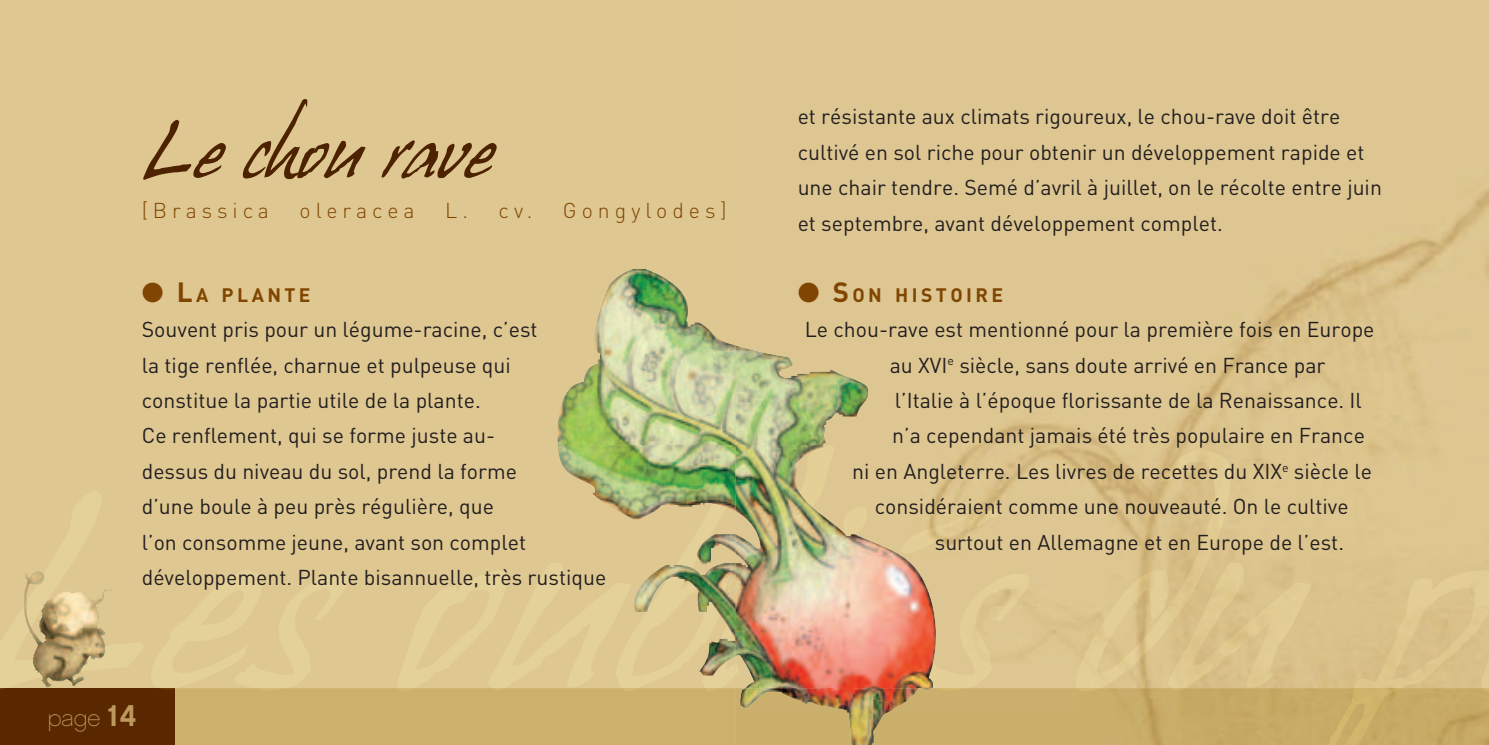
<style>
.page{position:relative;width:1489px;height:745px;background:#fff}
.page>*{position:absolute;margin:0;border:0;box-sizing:border-box;transform-origin:0 0}
.t1{font:70px "Hans Hand";color:#4d2200}
.t2{font:22.5px "Chalet Paris Nineteen Sixty";color:#bc995c}
.t3{font:21.25px/35.5px "DIN";color:#231f20}
.t4{font:300 21.25px "DIN";letter-spacing:.235em;color:#804500}
.t5{font:700 19.25px "DIN";letter-spacing:.18em;color:#804500}
.s1{font-size:27.5px}
.s2{font-family:"Chalet New York Nineteen Sixty";font-size:30px}
</style>
<div class="page">
<div style="left:0;top:0;width:1488px;height:744px;background:#dec791"></div>
<img style="left:942px;top:190px;width:546px;height:416px">
<img style="left:1050px;top:606px;width:431px;height:81px">
<div style="left:0;top:687px;width:735px;height:57px;background:#ccb16c"></div>
<div style="left:0;top:687px;width:175px;height:57px;background:#592800"></div>
<img style="left:24px;top:571px;width:87px;height:116px">
<img style="left:557px;top:269px;width:178px;height:406px">
<img style="left:735px;top:345px;width:133px;height:100px">
<img style="left:735px;top:445px;width:207px;height:242px">
<img style="left:738px;top:687px;width:194px;height:57px">
<p class="t1" style="left:142px;top:112px;width:352px">Le chou rave</p>
<p class="t4" style="left:142px;top:203px;width:129px">[Brassica</p>
<p class="t4" style="left:299px;top:203px;width:117px">oleracea</p>
<p class="t4" style="left:445px;top:203px;width:89px">L. cv.</p>
<p class="t4" style="left:563px;top:203px;width:165px">Gongylodes]</p>
<p class="t5" style="left:142px;top:287px;width:170px">● <span class="s1">L</span>A PLANTE</p>
<p class="t3" style="left:142px;top:314px;width:466px">Souvent pris pour un légume-racine, c’est<br>la tige renflée, charnue et pulpeuse qui<br>constitue la partie utile de la plante.<br>Ce renflement, qui se forme juste au-<br>dessus du niveau du sol, prend la forme<br>d’une boule à peu près régulière, que<br>l’on consomme jeune, avant son complet développement. Plante bisannuelle, très rustique</p>
<p class="t2" style="left:48px;top:708px;width:90px">page <span class="s2">14</span></p>
<p class="t3" style="left:797px;top:101px;width:585px">et résistante aux climats rigoureux, le chou-rave doit être cultivé en sol riche pour obtenir un développement rapide et une chair tendre. Semé d’avril à juillet, on le récolte entre juin et septembre, avant développement complet.</p>
<p class="t5" style="left:797px;top:287px;width:207px">● <span class="s1">S</span>ON HISTOIRE</p>
<p class="t3" style="left:804px;top:314px;width:571px">Le chou-rave est mentionné pour la première fois en Europe</p>
<p class="t3" style="left:889px;top:349px;width:437px">au XVI<sup>e</sup> siècle, sans doute arrivé en France par</p>
<p class="t3" style="left:894px;top:385px;width:468px">l’Italie à l’époque florissante de la Renaissance. Il</p>
<p class="t3" style="left:892px;top:420px;width:474px">n’a cependant jamais été très populaire en France</p>
<p class="t3" style="left:852px;top:455px;width:521px">ni en Angleterre. Les livres de recettes du XIX<sup>e</sup> siècle le</p>
<p class="t3" style="left:874px;top:491px;width:475px">considéraient comme une nouveauté. On le cultive</p>
<p class="t3" style="left:934px;top:526px;width:411px">surtout en Allemagne et en Europe de l’est.</p>
</div>
